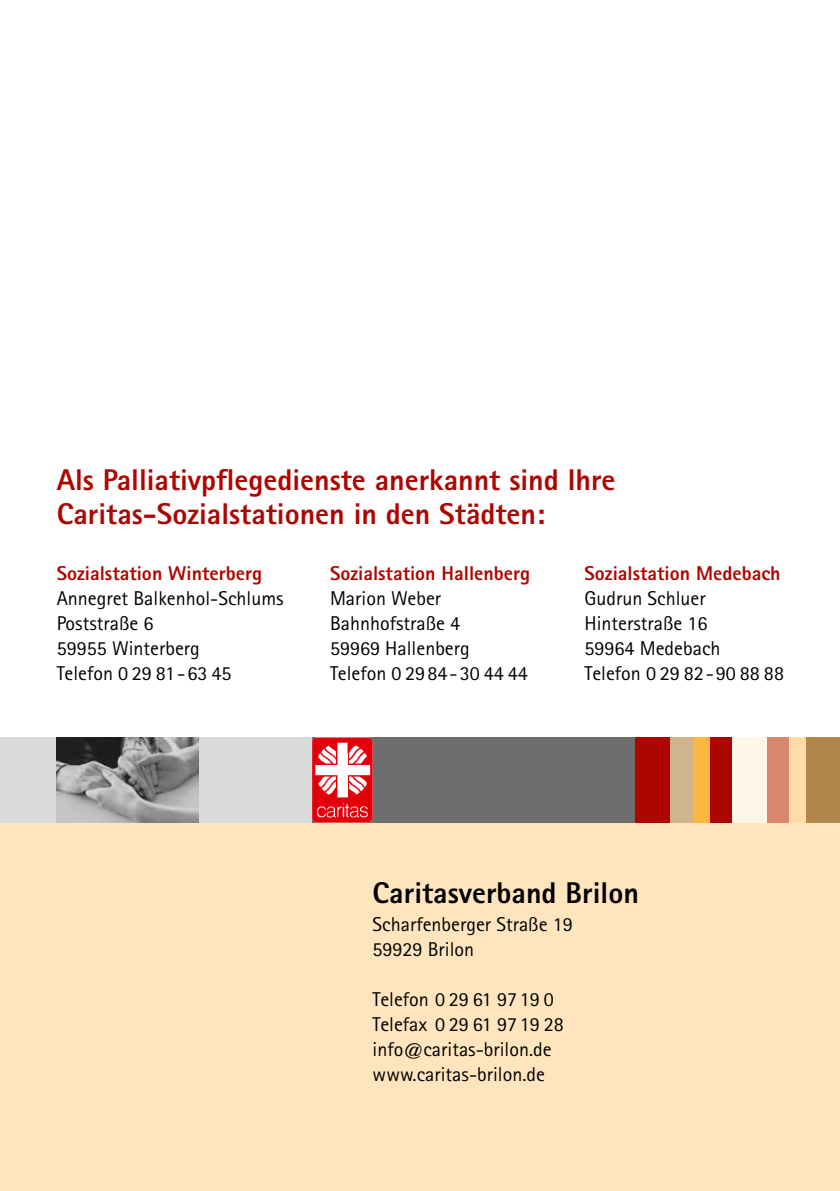
<style>
.page{position:relative;width:840px;height:1191px;background:#fff}
.page>*{position:absolute;margin:0;border:0;box-sizing:border-box;transform-origin:0 0}
.t1{font:800 30px/34px "Rotis Sans Serif";color:#ad0600}
.t2{font:800 30px "Rotis Sans Serif";color:#000}
.t3{font:20px/25px "Rotis Sans Serif";color:#000}
.t4{font:800 20px "Rotis Sans Serif";color:#ad0600}
</style>
<div class="page">
<div style="left:0;top:822px;width:839px;height:369px;background:#fee5be"></div>
<div style="left:0;top:737px;width:312px;height:85px;background:#d9dada"></div>
<div style="left:312px;top:737px;width:323px;height:85px;background:#6e6e6e"></div>
<img style="left:57px;top:737px;width:141px;height:85px">
<img style="left:312px;top:737px;width:60px;height:85px">
<div style="left:805px;top:737px;width:34px;height:85px;background:#b1864b"></div>
<div style="left:788px;top:737px;width:17px;height:85px;background:#fedca7"></div>
<div style="left:765px;top:737px;width:23px;height:85px;background:#d8886d"></div>
<div style="left:731px;top:737px;width:34px;height:85px;background:#fff6ea"></div>
<div style="left:709px;top:737px;width:22px;height:85px;background:#ad0600"></div>
<div style="left:692px;top:737px;width:17px;height:85px;background:#fab841"></div>
<div style="left:669px;top:737px;width:23px;height:85px;background:#cfb48f"></div>
<div style="left:635px;top:737px;width:34px;height:85px;background:#ad0600"></div>
<h1 class="t1" style="left:57px;top:462px;width:560px">Als Palliativpflegedienste anerkannt sind Ihre<br>Caritas-Sozialstationen in den Städten:</h1>
<p class="t4" style="left:57px;top:560px;width:207px">Sozialstation Winterberg</p>
<p class="t3" style="left:57px;top:585px;width:228px">Annegret Balkenhol-Schlums<br>Poststraße 6<br>59955 Winterberg<br>Telefon 0 29 81-63 45</p>
<p class="t4" style="left:330px;top:560px;width:201px">Sozialstation Hallenberg</p>
<p class="t3" style="left:330px;top:585px;width:199px">Marion Weber<br>Bahnhofstraße 4<br>59969 Hallenberg<br>Telefon 0 2984-30 44 44</p>
<p class="t4" style="left:584px;top:560px;width:197px">Sozialstation Medebach</p>
<p class="t3" style="left:584px;top:585px;width:201px">Gudrun Schluer<br>Hinterstraße 16<br>59964 Medebach<br>Telefon 0 29 82-90 88 88</p>
<h1 class="t2" style="left:372px;top:873px;width:268px">Caritasverband Brilon</h1>
<p class="t3" style="left:372px;top:911px;width:201px">Scharfenberger Straße 19<br>59929 Brilon</p>
<p class="t3" style="left:372px;top:986px;width:192px">Telefon 0 29 61 9719 0<br>Telefax 0 29 61 9719 28 info@caritas-brilon.de www.caritas-brilon.de</p>
</div>
